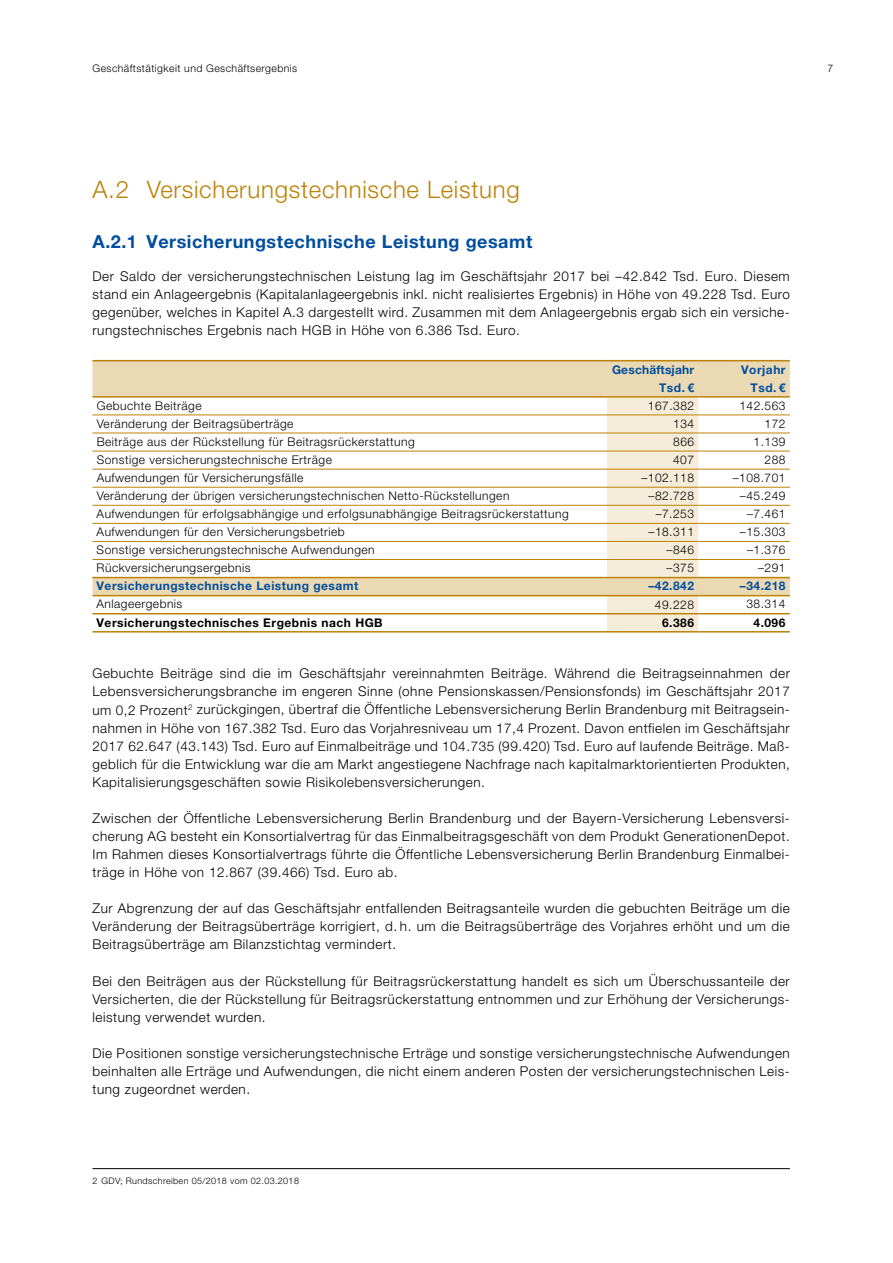
<style>
.page{position:relative;width:893px;height:1263px;background:#fff}
.page>*{position:absolute;margin:0;border:0;box-sizing:border-box;transform-origin:0 0}
.t1{font:300 24px "Helvetica Neue LT Pro";letter-spacing:.03em;color:#bd8205}
.t2{font:700 18px "Helvetica Neue LT Pro";letter-spacing:.03em;color:#004e9e}
.t3{font:300 13.5px/18.1px "Helvetica Neue LT Pro";letter-spacing:.04em;color:#000;text-align:justify}
.t4{font:300 12px "Helvetica Neue LT Pro";letter-spacing:.04em;color:#000}
.t5{font:700 12px/18px "Helvetica Neue LT Pro";letter-spacing:.04em;color:#004e9e;text-align:right}
.t6{font:700 12px "Helvetica Neue LT Pro";letter-spacing:.04em;color:#000}
.t7{font:700 12px/18px "Helvetica Neue LT Pro";letter-spacing:.015em;color:#004e9e;text-align:right}
.t8{font:300 10.5px "Helvetica Neue LT Pro";letter-spacing:.04em;color:#000}
.t9{font:300 9px "Helvetica Neue LT Pro";letter-spacing:.04em;color:#000}
</style>
<div class="page">
<hr style="left:92px;top:1168px;width:698px;height:1px;background:#000">
<svg style="left:92px;top:361px;width:698px;height:234px"></svg>
<div style="left:607px;top:398px;width:91px;height:179px;background:#f5ecd9"></div>
<div style="left:607px;top:596px;width:91px;height:35px;background:#f5ecd9"></div>
<hr style="left:92px;top:414px;width:515px;height:1px;background:#bd8205">
<hr style="left:607px;top:414px;width:91px;height:1px;background:#bd8205">
<hr style="left:698px;top:414px;width:92px;height:1px;background:#bd8205">
<hr style="left:92px;top:433px;width:515px;height:1px;background:#bd8205">
<hr style="left:607px;top:433px;width:91px;height:1px;background:#bd8205">
<hr style="left:698px;top:433px;width:92px;height:1px;background:#bd8205">
<hr style="left:92px;top:451px;width:515px;height:1px;background:#bd8205">
<hr style="left:607px;top:451px;width:91px;height:1px;background:#bd8205">
<hr style="left:698px;top:451px;width:92px;height:1px;background:#bd8205">
<hr style="left:92px;top:469px;width:515px;height:1px;background:#bd8205">
<hr style="left:607px;top:469px;width:91px;height:1px;background:#bd8205">
<hr style="left:698px;top:469px;width:92px;height:1px;background:#bd8205">
<hr style="left:92px;top:487px;width:515px;height:1px;background:#bd8205">
<hr style="left:607px;top:487px;width:91px;height:1px;background:#bd8205">
<hr style="left:698px;top:487px;width:92px;height:1px;background:#bd8205">
<hr style="left:92px;top:505px;width:515px;height:1px;background:#bd8205">
<hr style="left:607px;top:505px;width:91px;height:1px;background:#bd8205">
<hr style="left:698px;top:505px;width:92px;height:1px;background:#bd8205">
<hr style="left:92px;top:523px;width:515px;height:1px;background:#bd8205">
<hr style="left:607px;top:523px;width:91px;height:1px;background:#bd8205">
<hr style="left:698px;top:523px;width:92px;height:1px;background:#bd8205">
<hr style="left:92px;top:541px;width:515px;height:1px;background:#bd8205">
<hr style="left:607px;top:541px;width:91px;height:1px;background:#bd8205">
<hr style="left:698px;top:541px;width:92px;height:1px;background:#bd8205">
<hr style="left:92px;top:559px;width:515px;height:1px;background:#bd8205">
<hr style="left:607px;top:559px;width:91px;height:1px;background:#bd8205">
<hr style="left:698px;top:559px;width:92px;height:1px;background:#bd8205">
<hr style="left:92px;top:360px;width:515px;height:1px;background:#bd8205">
<hr style="left:607px;top:360px;width:91px;height:1px;background:#bd8205">
<hr style="left:698px;top:360px;width:92px;height:1px;background:#bd8205">
<hr style="left:92px;top:396px;width:515px;height:2px;background:#bd8205">
<hr style="left:607px;top:396px;width:91px;height:2px;background:#bd8205">
<hr style="left:698px;top:396px;width:92px;height:2px;background:#bd8205">
<hr style="left:92px;top:595px;width:515px;height:1px;background:#bd8205">
<hr style="left:607px;top:595px;width:91px;height:1px;background:#bd8205">
<hr style="left:698px;top:595px;width:92px;height:1px;background:#bd8205">
<hr style="left:92px;top:631px;width:515px;height:1px;background:#bd8205">
<hr style="left:607px;top:631px;width:91px;height:1px;background:#bd8205">
<hr style="left:698px;top:631px;width:92px;height:1px;background:#bd8205">
<hr style="left:92px;top:577px;width:515px;height:1px;background:#bd8205">
<hr style="left:607px;top:577px;width:91px;height:1px;background:#bd8205">
<hr style="left:698px;top:577px;width:92px;height:1px;background:#bd8205">
<hr style="left:92px;top:613px;width:515px;height:1px;background:#bd8205">
<hr style="left:607px;top:613px;width:91px;height:1px;background:#bd8205">
<hr style="left:698px;top:613px;width:92px;height:1px;background:#bd8205">
<p class="t8" style="left:92px;top:62px;width:206px">Geschäftstätigkeit und Geschäftsergebnis</p>
<p class="t8" style="left:828px;top:62px;width:7px">7</p>
<h1 class="t1" style="left:92px;top:175px;width:429px">A.2 Versicherungstechnische Leistung</h1>
<h2 class="t2" style="left:92px;top:230px;width:441px">A.2.1 Versicherungstechnische Leistung gesamt</h2>
<p class="t3" style="left:92px;top:267px;width:699px">Der Saldo der versicherungstechnischen Leistung lag im Geschäftsjahr 2017 bei –42.842 Tsd. Euro. Diesem stand ein Anlageergebnis (Kapitalanlageergebnis inkl. nicht realisiertes Ergebnis) in Höhe von 49.228 Tsd. Euro gegenüber, welches in Kapitel A.3 dargestellt wird. Zusammen mit dem Anlageergebnis ergab sich ein versiche&shy;rungstechnisches Ergebnis nach HGB in Höhe von 6.386 Tsd. Euro.</p>
<p class="t7" style="left:612px;top:360px;width:84px">Geschäftsjahr<br>Tsd. €</p>
<p class="t5" style="left:741px;top:360px;width:46px">Vorjahr<br>Tsd. €</p>
<p class="t4" style="left:97px;top:398px;width:106px">Gebuchte Beiträge</p>
<p class="t4" style="left:648px;top:398px;width:48px">167.382</p>
<p class="t4" style="left:739px;top:398px;width:48px">142.563</p>
<p class="t4" style="left:97px;top:416px;width:198px">Veränderung der Beitragsüberträge</p>
<p class="t4" style="left:673px;top:416px;width:22px">134</p>
<p class="t4" style="left:765px;top:416px;width:22px">172</p>
<p class="t4" style="left:97px;top:434px;width:320px">Beiträge aus der Rückstellung für Beitragsrückerstattung</p>
<p class="t4" style="left:673px;top:434px;width:22px">866</p>
<p class="t4" style="left:754px;top:434px;width:33px">1.139</p>
<p class="t4" style="left:97px;top:452px;width:237px">Sonstige versicherungstechnische Erträge</p>
<p class="t4" style="left:673px;top:452px;width:22px">407</p>
<p class="t4" style="left:765px;top:452px;width:22px">288</p>
<p class="t4" style="left:97px;top:470px;width:208px">Aufwendungen für Versicherungsfälle</p>
<p class="t4" style="left:641px;top:470px;width:54px">–102.118</p>
<p class="t4" style="left:733px;top:470px;width:54px">–108.701</p>
<p class="t4" style="left:97px;top:488px;width:414px">Veränderung der übrigen versicherungstechnischen Netto-Rückstellungen</p>
<p class="t4" style="left:648px;top:489px;width:47px">–82.728</p>
<p class="t4" style="left:740px;top:488px;width:47px">–45.249</p>
<p class="t4" style="left:97px;top:506px;width:473px">Aufwendungen für erfolgsabhängige und erfolgsunabhängige Beitragsrückerstattung</p>
<p class="t4" style="left:656px;top:507px;width:40px">–7.253</p>
<p class="t4" style="left:747px;top:506px;width:40px">–7.461</p>
<p class="t4" style="left:97px;top:525px;width:250px">Aufwendungen für den Versicherungsbetrieb</p>
<p class="t4" style="left:648px;top:525px;width:47px">–18.311</p>
<p class="t4" style="left:740px;top:525px;width:47px">–15.303</p>
<p class="t4" style="left:97px;top:543px;width:280px">Sonstige versicherungstechnische Aufwendungen</p>
<p class="t4" style="left:667px;top:543px;width:29px">–846</p>
<p class="t4" style="left:747px;top:543px;width:40px">–1.376</p>
<p class="t4" style="left:97px;top:561px;width:155px">Rückversicherungsergebnis</p>
<p class="t4" style="left:667px;top:561px;width:29px">–375</p>
<p class="t4" style="left:758px;top:561px;width:29px">–291</p>
<p class="t5" style="left:97px;top:577px;width:263px">Versicherungstechnische Leistung gesamt</p>
<p class="t5" style="left:648px;top:577px;width:47px">–42.842</p>
<p class="t5" style="left:740px;top:577px;width:47px">–34.218</p>
<p class="t4" style="left:97px;top:597px;width:87px">Anlageergebnis</p>
<p class="t4" style="left:655px;top:597px;width:41px">49.228</p>
<p class="t4" style="left:746px;top:597px;width:41px">38.314</p>
<p class="t6" style="left:97px;top:615px;width:288px">Versicherungstechnisches Ergebnis nach HGB</p>
<p class="t6" style="left:662px;top:615px;width:33px">6.386</p>
<p class="t6" style="left:753px;top:615px;width:33px">4.096</p>
<p class="t3" style="left:92px;top:664px;width:699px">Gebuchte Beiträge sind die im Geschäftsjahr vereinnahmten Beiträge. Während die Beitragseinnahmen der Lebensversicherungsbranche im engeren Sinne (ohne Pensionskassen/Pensionsfonds) im Geschäftsjahr 2017 um 0,2 Prozent<sup>2</sup> zurückgingen, übertraf die Öffentliche Lebensversicherung Berlin Brandenburg mit Beitragsein&shy;nahmen in Höhe von 167.382 Tsd. Euro das Vorjahresniveau um 17,4 Prozent. Davon entfielen im Geschäftsjahr 2017 62.647 (43.143) Tsd. Euro auf Einmalbeiträge und 104.735 (99.420) Tsd. Euro auf laufende Beiträge. Maß&shy;geblich für die Entwicklung war die am Markt angestiegene Nachfrage nach kapitalmarktorientierten Produkten, Kapitalisierungsgeschäften sowie Risikolebensversicherungen.</p>
<p class="t3" style="left:92px;top:809px;width:699px">Zwischen der Öffentliche Lebensversicherung Berlin Brandenburg und der Bayern-Versicherung Lebensversi&shy;cherung AG besteht ein Konsortialvertrag für das Einmalbeitragsgeschäft von dem Produkt GenerationenDepot.<br>Im Rahmen dieses Konsortialvertrags führte die Öffentliche Lebensversicherung Berlin Brandenburg Einmalbei&shy;träge in Höhe von 12.867 (39.466) Tsd. Euro ab.</p>
<p class="t3" style="left:92px;top:899px;width:699px">Zur Abgrenzung der auf das Geschäftsjahr entfallenden Beitragsanteile wurden die gebuchten Beiträge um die Veränderung der Beitragsüberträge korrigiert, d. h. um die Beitragsüberträge des Vorjahres erhöht und um die Beitragsüberträge am Bilanzstichtag vermindert.</p>
<p class="t3" style="left:92px;top:971px;width:699px">Bei den Beiträgen aus der Rückstellung für Beitragsrückerstattung handelt es sich um Überschussanteile der Versicherten, die der Rückstellung für Beitragsrückerstattung entnommen und zur Erhöhung der Versicherungs&shy;leistung verwendet wurden.</p>
<p class="t3" style="left:92px;top:1044px;width:699px">Die Positionen sonstige versicherungstechnische Erträge und sonstige versicherungstechnische Aufwendungen beinhalten alle Erträge und Aufwendungen, die nicht einem anderen Posten der versicherungstechnischen Leis&shy;tung zugeordnet werden.</p>
<p class="t9" style="left:92px;top:1175px;width:208px">2 GDV; Rundschreiben 05/2018 vom 02.03.2018</p>
</div>
